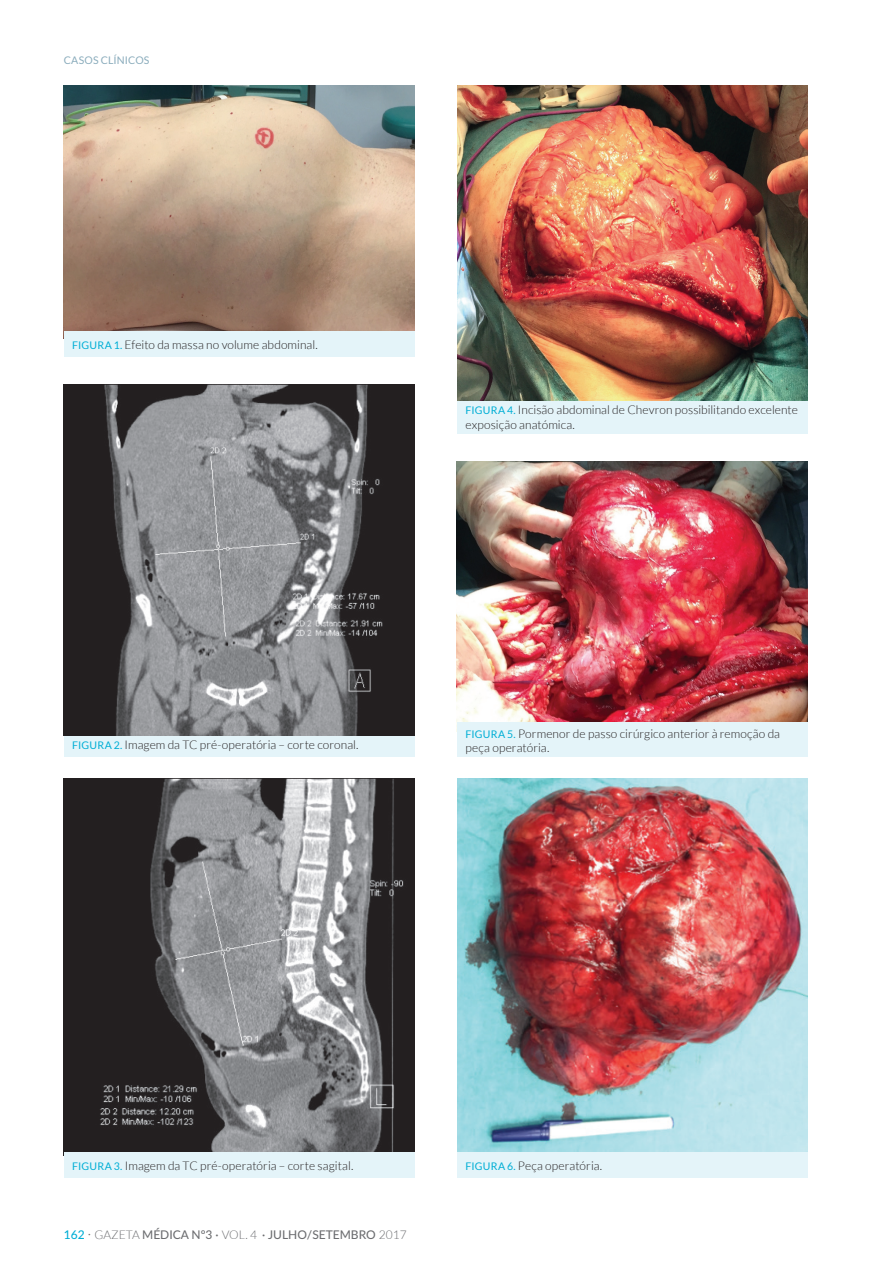
<style>
.page{position:relative;width:893px;height:1263px;background:#fff}
.page>*{position:absolute;margin:0;border:0;box-sizing:border-box;transform-origin:0 0}
.t1{font:300 12px/14.4px "Lato";letter-spacing:.005em;color:#231f20}
.t2{font:500 12px "Lato";color:#6c6d70}
.t3{font:10.5px "Lato";letter-spacing:.015em;color:#8aacbc}
.s1{font-weight:400;font-size:10.5px;color:#00aed5}
.s2{color:#00aed5}
.s3{font-weight:300;font-size:15px}
.s4{font-weight:300}
</style>
<div class="page">
<img style="left:457px;top:778px;width:351px;height:374px">
<img style="left:64px;top:778px;width:351px;height:374px">
<img style="left:64px;top:85px;width:351px;height:247px">
<div style="left:64px;top:332px;width:351px;height:25px;background:#e4f4f9"></div>
<div style="left:457px;top:400px;width:351px;height:34px;background:#e4f4f9"></div>
<div style="left:64px;top:731px;width:351px;height:26px;background:#e4f4f9"></div>
<div style="left:64px;top:1152px;width:351px;height:26px;background:#e4f4f9"></div>
<div style="left:457px;top:1152px;width:351px;height:26px;background:#e4f4f9"></div>
<img style="left:64px;top:385px;width:351px;height:351px">
<img style="left:457px;top:85px;width:351px;height:316px">
<img style="left:457px;top:461px;width:351px;height:262px">
<div style="left:457px;top:723px;width:351px;height:34px;background:#e4f4f9"></div>
<p class="t3" style="left:64px;top:54px;width:87px">CASOS CLÍNICOS</p>
<p class="t1" style="left:72px;top:338px;width:247px"><span class="s1">FIGURA 1.</span> Efeito da massa no volume abdominal.</p>
<p class="t1" style="left:466px;top:403px;width:334px"><span class="s1">FIGURA 4.</span> Incisão abdominal de Chevron possibilitando excelente exposição anatómica.</p>
<p class="t1" style="left:72px;top:737px;width:288px"><span class="s1">FIGURA 2.</span> Imagem da TC pré-operatória – corte coronal.</p>
<p class="t1" style="left:466px;top:726px;width:316px"><span class="s1">FIGURA 5.</span> Pormenor de passo cirúrgico anterior à remoção da peça operatória.</p>
<p class="t1" style="left:72px;top:1158px;width:283px"><span class="s1">FIGURA 3.</span> Imagem da TC pré-operatória – corte sagital.</p>
<p class="t1" style="left:466px;top:1158px;width:138px"><span class="s1">FIGURA 6.</span> Peça operatória.</p>
<p class="t2" style="left:64px;top:1226px;width:344px"><span class="s2">162</span> <span class="s3">·</span> <span class="s4">GAZETA</span> MÉDICA Nº3 · <span class="s4">VOL. 4</span> · JULHO/SETEMBRO <span class="s4">2017</span></p>
</div>
